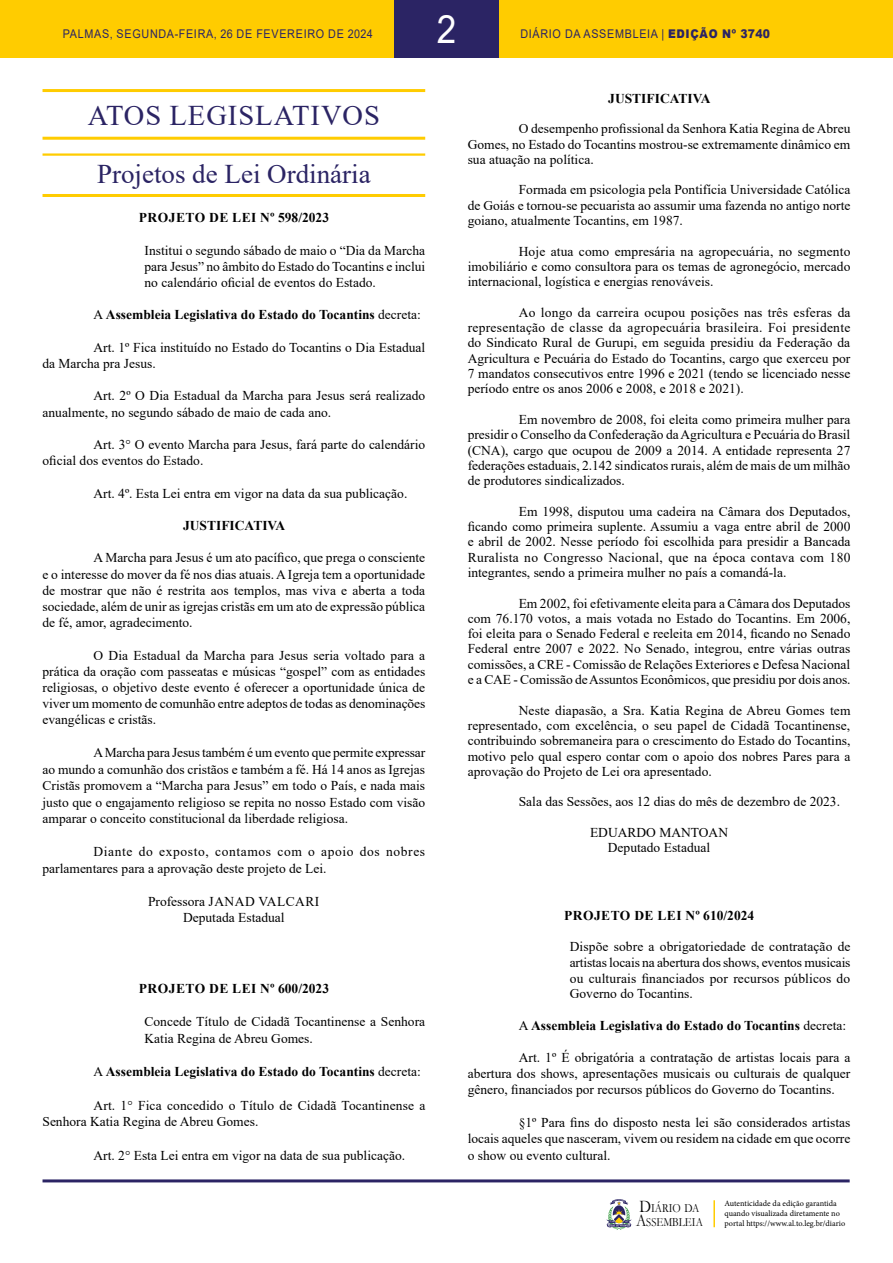
<style>
.page{position:relative;width:893px;height:1263px;background:#fff}
.page>*{position:absolute;margin:0;border:0;box-sizing:border-box;transform-origin:0 0}
.t1{font:39px "Arial";color:#fff;scale:.9 1}
.t2{font:28.5px "Times New Roman";letter-spacing:.035em;color:#2b2464}
.t3{font:27px "Times New Roman";color:#2b2464}
.t4{font:13.5px/15.3px "Times New Roman";color:#000;text-align:justify}
.t5{font:700 13.5px "Times New Roman";color:#000}
.t6{font:700 13.5px "Times New Roman";letter-spacing:.035em;color:#000}
.t7{font:12.45px/14px "Garamond";color:#000;scale:.85 1}
.t8{font:12px "Arial";letter-spacing:.065em;color:#2b2464;scale:.9 1}
.t9{font:8.25px/9.9px "Minion Pro";color:#000}
.s1{font-weight:900}
.s2{font-weight:400}
.s3{font-size:17.85px}
</style>
<div class="page">
<div style="left:0;top:0;width:893px;height:58px;background:#fc0"></div>
<hr style="left:43px;top:1179px;width:807px;height:3px;background:#2b2464">
<svg style="left:606px;top:1199px;width:26px;height:31px"></svg>
<div style="left:394px;top:0;width:105px;height:58px;background:#2b2464"></div>
<hr style="left:713px;top:1200px;width:2px;height:27px;background:#fc0">
<hr style="left:43px;top:89px;width:382px;height:3px;background:#fc0">
<hr style="left:43px;top:137px;width:382px;height:3px;background:#fc0">
<hr style="left:43px;top:153px;width:382px;height:3px;background:#fc0">
<hr style="left:43px;top:194px;width:382px;height:3px;background:#fc0">
<h1 class="t1" style="left:437px;top:2px;width:23px">2</h1>
<p class="t8" style="left:63px;top:25px;width:346px">PALMAS, SEGUNDA-FEIRA, 26 DE FEVEREIRO DE 2024</p>
<p class="t8" style="left:520px;top:25px;width:279px">DIÁRIO DA ASSEMBLEIA | <span class="s1">EDIÇÃO Nº 3740</span></p>
<h2 class="t2" style="left:88px;top:96px;width:294px">ATOS LEGISLATIVOS</h2>
<h3 class="t3" style="left:97px;top:155px;width:275px">Projetos de Lei Ordinária</h3>
<p class="t6" style="left:139px;top:208px;width:192px">PROJETO DE LEI Nº 598/2023</p>
<p class="t4" style="left:145px;top:241px;width:282px;line-height:16.2px">Institui o segundo sábado de maio o “Dia da Marcha para Jesus” no âmbito do Estado do Tocantins e inclui no calendário oficial de eventos do Estado.</p>
<p class="t5" style="left:94px;top:305px;width:329px"><span class="s2">A</span> Assembleia Legislativa do Estado do Tocantins <span class="s2">decreta:</span></p>
<p class="t4" style="left:43px;top:339px;width:384px;line-height:16.2px;text-indent:51px">Art. 1º Fica instituído no Estado do Tocantins o Dia Estadual da Marcha pra Jesus.</p>
<p class="t4" style="left:43px;top:387px;width:384px;line-height:16.2px;text-indent:51px">Art. 2º O Dia Estadual da Marcha para Jesus será realizado anualmente, no segundo sábado de maio de cada ano.</p>
<p class="t4" style="left:43px;top:436px;width:384px;line-height:16.2px;text-indent:51px">Art. 3° O evento Marcha para Jesus, fará parte do calendário oficial dos eventos do Estado.</p>
<p class="t4" style="left:94px;top:485px;width:315px">Art. 4º. Esta Lei entra em vigor na data da sua publicação.</p>
<p class="t5" style="left:183px;top:516px;width:104px">JUSTIFICATIVA</p>
<p class="t4" style="left:43px;top:549px;width:384px;line-height:16.2px;text-indent:51px">A Marcha para Jesus é um ato pacífico, que prega o consciente e o interesse do mover da fé nos dias atuais. A Igreja tem a oportunidade de mostrar que não é restrita aos templos, mas viva e aberta a toda sociedade, além de unir as igrejas cristãs em um ato de expressão pública de fé, amor, agradecimento.</p>
<p class="t4" style="left:43px;top:646px;width:384px;line-height:16.2px;text-indent:51px">O Dia Estadual da Marcha para Jesus seria voltado para a prática da oração com passeatas e músicas “gospel” com as entidades religiosas, o objetivo deste evento é oferecer a oportunidade única de viver um momento de comunhão entre adeptos de todas as denominações evangélicas e cristãs.</p>
<p class="t4" style="left:43px;top:744px;width:384px;line-height:16.5px;text-indent:51px">A Marcha para Jesus também é um evento que permite expressar ao mundo a comunhão dos cristãos e também a fé. Há 14 anos as Igrejas Cristãs promovem a “Marcha para Jesus” em todo o País, e nada mais justo que o engajamento religioso se repita no nosso Estado com visão amparar o conceito constitucional da liberdade religiosa.</p>
<p class="t4" style="left:43px;top:843px;width:384px;line-height:16.5px;text-indent:51px">Diante do exposto, contamos com o apoio dos nobres parlamentares para a aprovação deste projeto de Lei.</p>
<p class="t4" style="left:148px;top:892px;width:173px;line-height:16.5px;text-align:center">Professora JANAD VALCARI<br>Deputada Estadual</p>
<p class="t6" style="left:139px;top:979px;width:192px">PROJETO DE LEI Nº 600/2023</p>
<p class="t4" style="left:145px;top:1013px;width:282px;line-height:16.6px">Concede Título de Cidadã Tocantinense a Senhora<br>Katia Regina de Abreu Gomes.</p>
<p class="t5" style="left:94px;top:1062px;width:329px"><span class="s2">A</span> Assembleia Legislativa do Estado do Tocantins <span class="s2">decreta:</span></p>
<p class="t4" style="left:42px;top:1096px;width:384px;line-height:16.6px;text-indent:51px">Art. 1° Fica concedido o Título de Cidadã Tocantinense a<br>Senhora Katia Regina de Abreu Gomes.</p>
<p class="t4" style="left:94px;top:1147px;width:313px">Art. 2° Esta Lei entra em vigor na data de sua publicação.</p>
<p class="t5" style="left:608px;top:88px;width:104px">JUSTIFICATIVA</p>
<p class="t4" style="left:468px;top:121px;width:384px;text-indent:51px">O desempenho profissional da Senhora Katia Regina de Abreu Gomes, no Estado do Tocantins mostrou-se extremamente dinâmico em sua atuação na política.</p>
<p class="t4" style="left:468px;top:182px;width:384px;text-indent:51px">Formada em psicologia pela Pontifícia Universidade Católica de Goiás e tornou-se pecuarista ao assumir uma fazenda no antigo norte goiano, atualmente Tocantins, em 1987.</p>
<p class="t4" style="left:468px;top:243px;width:384px;text-indent:51px">Hoje atua como empresária na agropecuária, no segmento imobiliário e como consultora para os temas de agronegócio, mercado internacional, logística e energias renováveis.</p>
<p class="t4" style="left:468px;top:304px;width:384px;text-indent:51px">Ao longo da carreira ocupou posições nas três esferas da representação de classe da agropecuária brasileira. Foi presidente do Sindicato Rural de Gurupi, em seguida presidiu da Federação da Agricultura e Pecuária do Estado do Tocantins, cargo que exerceu por 7 mandatos consecutivos entre 1996 e 2021 (tendo se licenciado nesse período entre os anos 2006 e 2008, e 2018 e 2021).</p>
<p class="t4" style="left:468px;top:411px;width:384px;text-indent:51px">Em novembro de 2008, foi eleita como primeira mulher para presidir o Conselho da Confederação da Agricultura e Pecuária do Brasil (CNA), cargo que ocupou de 2009 a 2014. A entidade representa 27 federações estaduais, 2.142 sindicatos rurais, além de mais de um milhão de produtores sindicalizados.</p>
<p class="t4" style="left:468px;top:503px;width:384px;text-indent:51px">Em 1998, disputou uma cadeira na Câmara dos Deputados, ficando como primeira suplente. Assumiu a vaga entre abril de 2000 e abril de 2002. Nesse período foi escolhida para presidir a Bancada Ruralista no Congresso Nacional, que na época contava com 180 integrantes, sendo a primeira mulher no país a comandá-la.</p>
<p class="t4" style="left:468px;top:595px;width:384px;text-indent:51px">Em 2002, foi efetivamente eleita para a Câmara dos Deputados com 76.170 votos, a mais votada no Estado do Tocantins. Em 2006, foi eleita para o Senado Federal e reeleita em 2014, ficando no Senado Federal entre 2007 e 2022. No Senado, integrou, entre várias outras comissões, a CRE - Comissão de Relações Exteriores e Defesa Nacional e a CAE - Comissão de Assuntos Econômicos, que presidiu por dois anos.</p>
<p class="t4" style="left:468px;top:702px;width:384px;text-indent:51px">Neste diapasão, a Sra. Katia Regina de Abreu Gomes tem representado, com excelência, o seu papel de Cidadã Tocantinense, contribuindo sobremaneira para o crescimento do Estado do Tocantins, motivo pelo qual espero contar com o apoio dos nobres Pares para a aprovação do Projeto de Lei ora apresentado.</p>
<p class="t4" style="left:519px;top:794px;width:323px">Sala das Sessões, aos 12 dias do mês de dezembro de 2023.</p>
<p class="t4" style="left:590px;top:824px;width:140px;text-align:center">EDUARDO MANTOAN<br>Deputado Estadual</p>
<p class="t6" style="left:564px;top:905px;width:192px">PROJETO DE LEI Nº 610/2024</p>
<p class="t4" style="left:570px;top:938px;width:282px;line-height:15.9px">Dispõe sobre a obrigatoriedade de contratação de artistas locais na abertura dos shows, eventos musicais ou culturais financiados por recursos públicos do Governo do Tocantins.</p>
<p class="t5" style="left:519px;top:1016px;width:329px"><span class="s2">A</span> Assembleia Legislativa do Estado do Tocantins <span class="s2">decreta:</span></p>
<p class="t4" style="left:468px;top:1049px;width:384px;line-height:16.2px;text-indent:51px">Art. 1º É obrigatória a contratação de artistas locais para a abertura dos shows, apresentações musicais ou culturais de qualquer gênero, financiados por recursos públicos do Governo do Tocantins.</p>
<p class="t4" style="left:468px;top:1113px;width:384px;line-height:16.6px;text-indent:51px">§1º Para fins do disposto nesta lei são considerados artistas locais aqueles que nasceram, vivem ou residem na cidade em que ocorre o show ou evento cultural.</p>
<p class="t7" style="left:636px;top:1201px;width:80px"><span class="s3">D</span>IÁRIO DA<br><span class="s3">A</span>SSEMBLEIA</p>
<p class="t9" style="left:724px;top:1199px;width:122px">Autenticidade da edição garantida quando visualizada diretamente no portal https://www.al.to.leg.br/diario</p>
</div>
